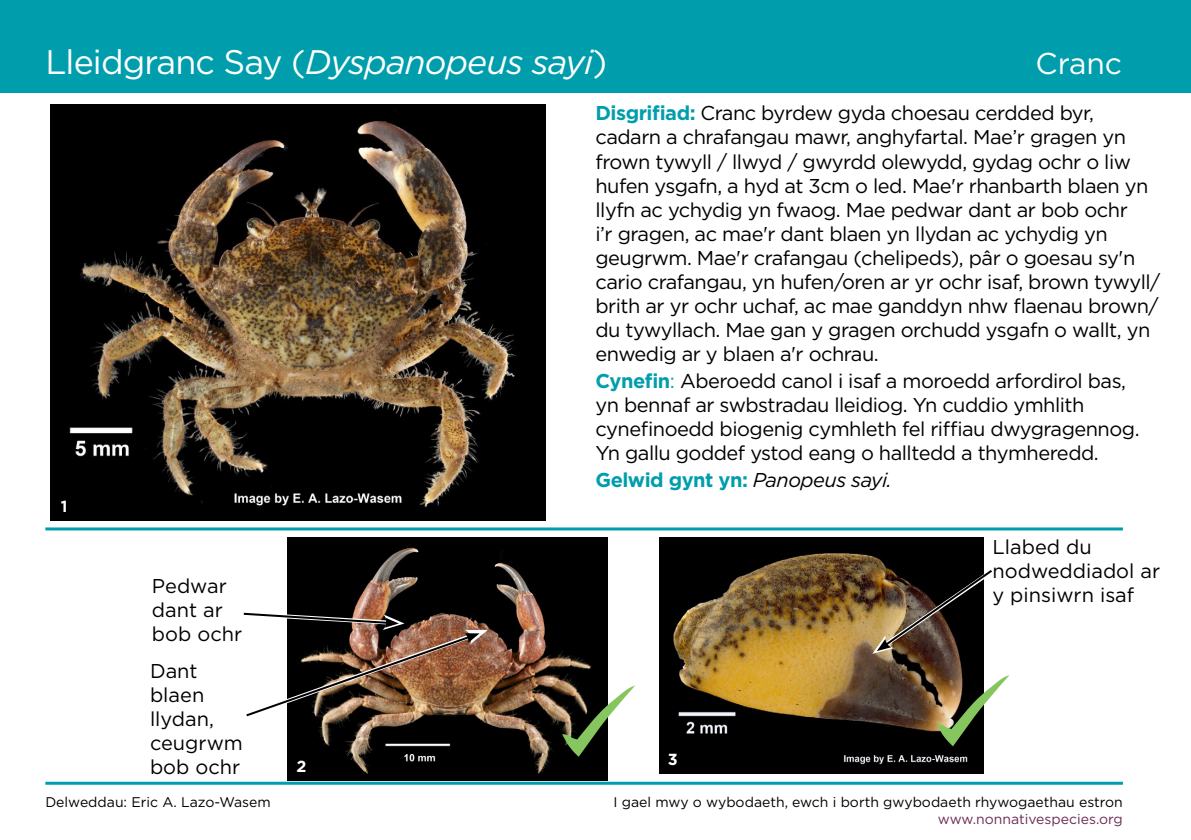
<style>
.page{position:relative;width:1191px;height:840px;background:#fff}
.page>*{position:absolute;margin:0;border:0;box-sizing:border-box;transform-origin:0 0}
.t1{font:34px "Gotham";letter-spacing:-.025em;color:#fff}
.t2{font:30px "Gotham";color:#fff}
.t3{font:20px/24px "Gotham";letter-spacing:-.025em;color:#000}
.t4{font:20px/24px "Gotham";color:#000}
.t5{font:700 20px "Gotham";letter-spacing:-.025em;color:#009eac}
.t6{font:700 16px "Gotham";color:#fff}
.t7{font:14px "Gotham";color:#000}
.t8{font:14px "Gotham";color:#6c2c56}
.s1{font-style:italic}
.s2{font-weight:700;color:#009eac}
.s3{color:#009eac}
.s4{font-weight:400;font-style:italic;color:#000}
</style>
<div class="page">
<img style="left:659px;top:537px;width:324px;height:236px">
<img style="left:288px;top:537px;width:319px;height:242px">
<img style="left:50px;top:104px;width:495px;height:416px">
<hr style="left:45px;top:781px;width:1078px;height:3px;background:#009eac">
<hr style="left:45px;top:527px;width:1078px;height:3px;background:#009eac">
<div style="left:0;top:0;width:1191px;height:93px;background:#009eac"></div>
<div style="left:51px;top:492px;width:26px;height:27px;background:#000"></div>
<div style="left:289px;top:751px;width:25px;height:27px;background:#000"></div>
<img style="left:243px;top:609px;width:244px;height:108px">
<img style="left:872px;top:567px;width:120px;height:86px">
<div style="left:660px;top:744px;width:25px;height:28px;background:#000"></div>
<svg style="left:562px;top:685px;width:73px;height:71px"></svg>
<svg style="left:936px;top:674px;width:73px;height:71px"></svg>
<h1 class="t1" style="left:45px;top:40px;width:563px">Lleidgranc Say (<span class="s1">Dyspanopeus sayi</span>)</h1>
<h2 class="t2" style="left:1035px;top:44px;width:88px">Cranc</h2>
<p class="t3" style="left:595px;top:101px;width:566px"><span class="s2">Disgrifiad:</span> Cranc byrdew gyda choesau cerdded byr, cadarn a chrafangau mawr, anghyfartal. Mae’r gragen yn frown tywyll / llwyd / gwyrdd olewydd, gydag ochr o liw hufen ysgafn, a hyd at 3cm o led. Mae'r rhanbarth blaen yn llyfn ac ychydig yn fwaog. Mae pedwar dant ar bob ochr<br>i’r gragen, ac mae'r dant blaen yn llydan ac ychydig yn geugrwm. Mae'r crafangau (chelipeds), pâr o goesau sy'n cario crafangau, yn hufen/oren ar yr ochr isaf, brown tywyll/ brith ar yr ochr uchaf, ac mae ganddyn nhw flaenau brown/ du tywyllach. Mae gan y gragen orchudd ysgafn o wallt, yn enwedig ar y blaen a'r ochrau.</p>
<p class="t3" style="left:595px;top:368px;width:545px"><span class="s2">Cynefin</span><span class="s3">:</span> Aberoedd canol i isaf a moroedd arfordirol bas, yn bennaf ar swbstradau lleidiog. Yn cuddio ymhlith cynefinoedd biogenig cymhleth fel riffiau dwygragennog.<br>Yn gallu goddef ystod eang o halltedd a thymheredd.</p>
<p class="t5" style="left:595px;top:466px;width:298px">Gelwid gynt yn: <span class="s4">Panopeus sayi.</span></p>
<p class="t6" style="left:61px;top:496px;width:8px">1</p>
<p class="t4" style="left:152px;top:573px;width:92px">Pedwar dant ar bob ochr</p>
<p class="t4" style="left:150px;top:658px;width:94px">Dant blaen llydan, ceugrwm bob ochr</p>
<p class="t7" style="left:45px;top:792px;width:227px">Delweddau: Eric A. Lazo-Wasem</p>
<p class="t6" style="left:296px;top:755px;width:11px">2</p>
<p class="t6" style="left:668px;top:748px;width:11px">3</p>
<p class="t4" style="left:992px;top:534px;width:169px">Llabed du nodweddiadol ar y pinsiwrn isaf</p>
<p class="t7" style="left:613px;top:792px;width:511px">I gael mwy o wybodaeth, ewch i borth gwybodaeth rhywogaethau estron</p>
<p class="t8" style="left:937px;top:809px;width:187px">www.nonnativespecies.org</p>
</div>
